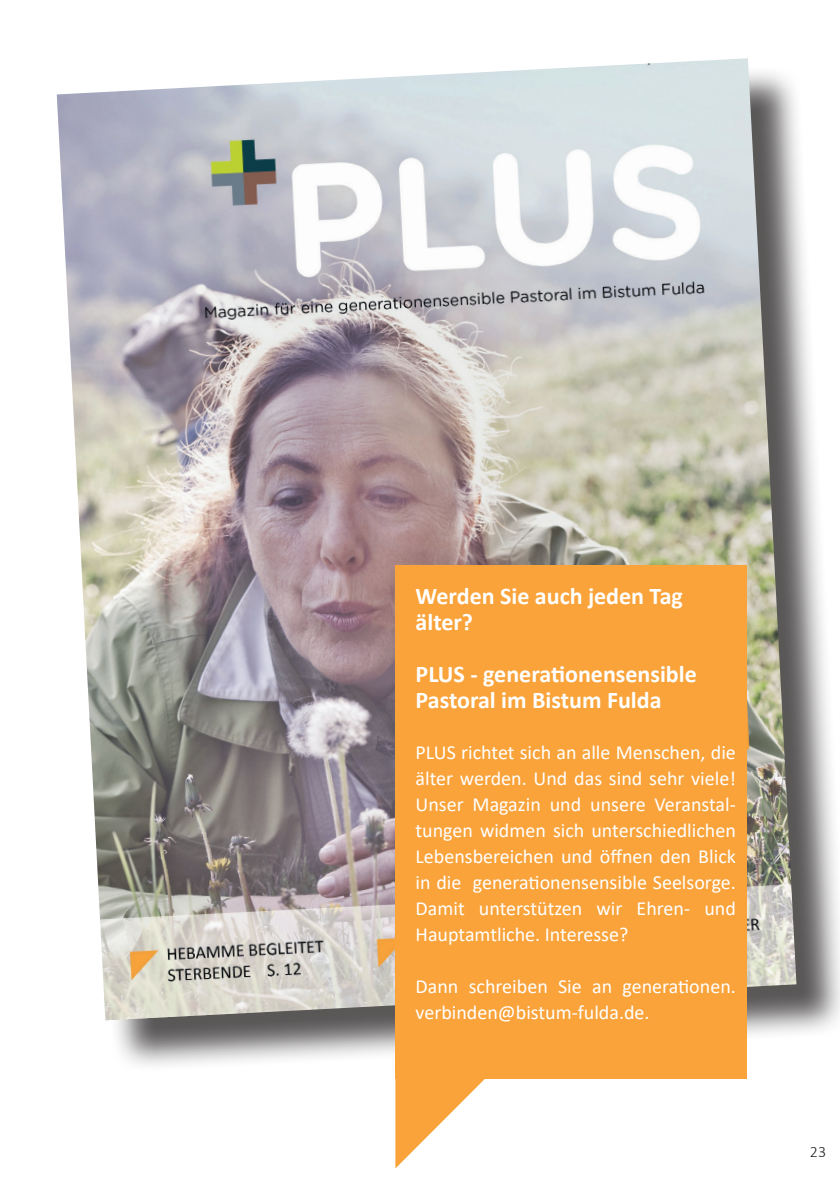
<style>
.page{position:relative;width:840px;height:1191px;background:#fff}
.page>*{position:absolute;margin:0;border:0;box-sizing:border-box;transform-origin:0 0}
.t1{font:700 24px/26px "Calibri";color:#fff}
.t2{font:20px/26px "Calibri";color:#fff;text-align:justify}
.t3{font:300 16px "Calibri";color:#231f20}
</style>
<div class="page">
<div style="left:63px;top:65px;width:776px;height:1007px;background:#231f20;opacity:.75"></div>
<img style="left:57px;top:58px;width:739px;height:962px">
<div style="left:395px;top:565px;width:351px;height:513px;background:#f9a33a"></div>
<svg style="left:395px;top:1078px;width:96px;height:90px"></svg>
<p class="t1" style="left:415px;top:583px;width:269px">Werden Sie auch jeden Tag älter?</p>
<p class="t1" style="left:415px;top:660px;width:283px">PLUS - generationensensible<br>Pastoral im Bistum Fulda</p>
<p class="t2" style="left:415px;top:739px;width:322px">PLUS richtet sich an alle Menschen, die älter werden. Und das sind sehr viele!<br>Unser Magazin und unsere Veranstal&shy;tungen widmen sich unterschiedlichen Lebensbereichen und öffnen den Blick in die generationensensible Seelsorge.<br>Damit unterstützen wir Ehren- und Hauptamtliche. Interesse?</p>
<p class="t2" style="left:415px;top:972px;width:322px">Dann schreiben Sie an generationen. verbinden@bistum-fulda.de.</p>
<p class="t3" style="left:809px;top:1141px;width:18px">23</p>
</div>
